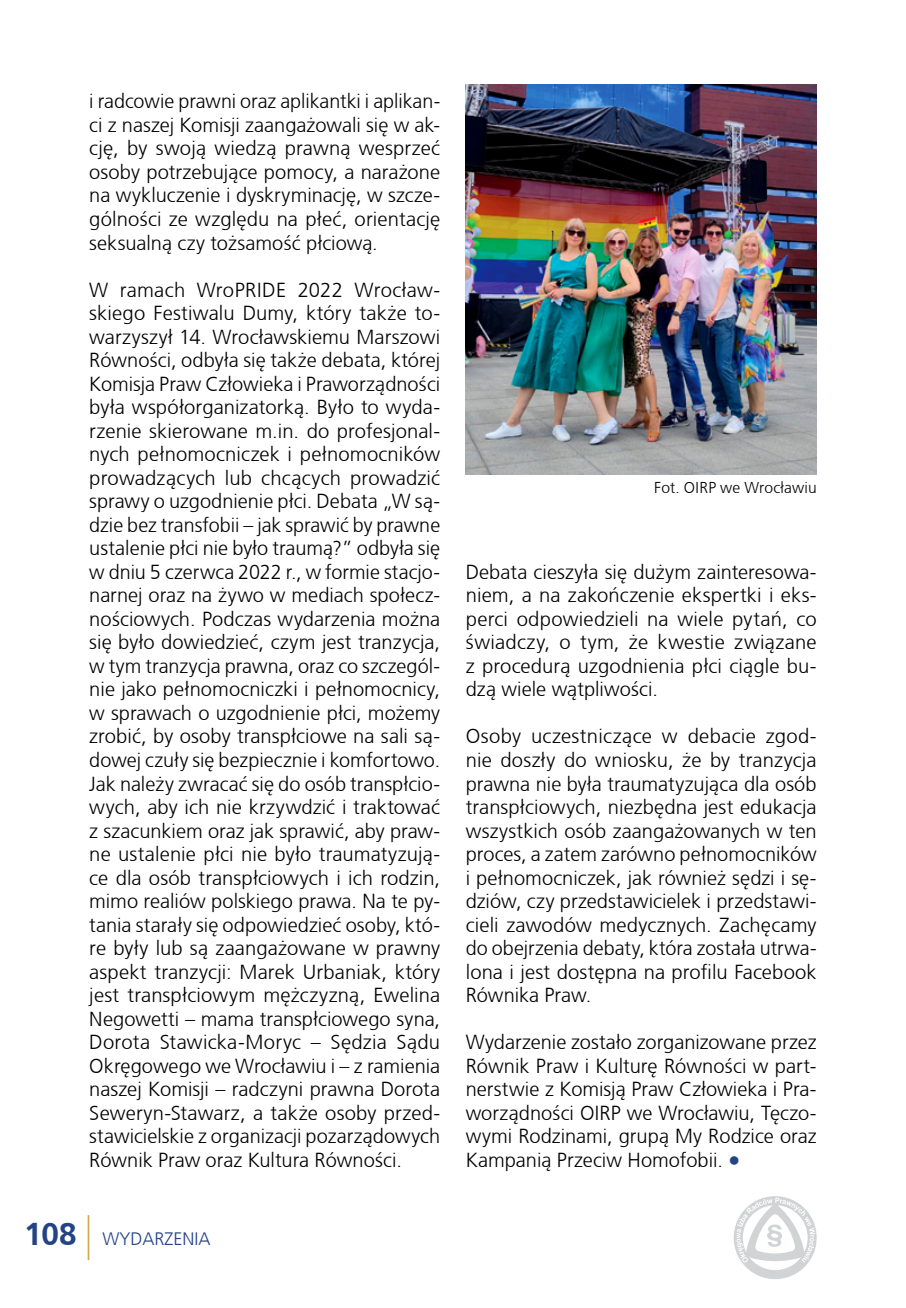
<style>
.page{position:relative;width:906px;height:1308px;background:#fff}
.page>*{position:absolute;margin:0;border:0;box-sizing:border-box;transform-origin:0 0}
.t1{font:700 31.5px "Frutiger CE";color:#244386}
.t2{font:300 20.25px/23.6px "Frutiger CE";color:#000;text-align:justify}
.t3{font:300 18px "Frutiger CE";color:#244386}
.t4{font:300 15.75px "Frutiger CE";letter-spacing:.015em;color:#000}
.s1{font-weight:300;font-size:45px;color:#d2a444}
.s2{font-size:24.75px;color:#244386}
</style>
<div class="page">
<svg style="left:733px;top:1196px;width:83px;height:83px"></svg>
<img style="left:466px;top:85px;width:350px;height:389px">
<p class="t2" style="left:89px;top:89px;width:352px">i radcowie prawni oraz aplikantki i aplikan&shy;ci z naszej Komisji zaangażowali się w ak&shy;cję, by swoją wiedzą prawną wesprzeć osoby potrzebujące pomocy, a narażone na wykluczenie i dyskryminację, w szcze&shy;gólności ze względu na płeć, orientację seksualną czy tożsamość płciową.</p>
<p class="t2" style="left:89px;top:277px;width:352px">W ramach WroPRIDE 2022 Wrocław&shy;skiego Festiwalu Dumy, który także to&shy;warzyszył 14. Wrocławskiemu Marszowi Równości, odbyła się także debata, której Komisja Praw Człowieka i Praworządności była współorganizatorką. Było to wyda&shy;rzenie skierowane m.in. do profesjonal&shy;nych pełnomocniczek i pełnomocników prowadzących lub chcących prowadzić sprawy o uzgodnienie płci. Debata „W są&shy;dzie bez transfobii – jak sprawić by prawne ustalenie płci nie było traumą?” odbyła się w dniu 5 czerwca 2022 r., w formie stacjo&shy;narnej oraz na żywo w mediach społecz&shy;nościowych. Podczas wydarzenia można się było dowiedzieć, czym jest tranzycja, w tym tranzycja prawna, oraz co szczegól&shy;nie jako pełnomocniczki i pełnomocnicy, w sprawach o uzgodnienie płci, możemy zrobić, by osoby transpłciowe na sali są&shy;dowej czuły się bezpiecznie i komfortowo.<br>Jak należy zwracać się do osób transpłcio&shy;wych, aby ich nie krzywdzić i traktować z szacunkiem oraz jak sprawić, aby praw&shy;ne ustalenie płci nie było traumatyzują&shy;ce dla osób transpłciowych i ich rodzin, mimo realiów polskiego prawa. Na te py&shy;tania starały się odpowiedzieć osoby, któ&shy;re były lub są zaangażowane w prawny aspekt tranzycji: Marek Urbaniak, który jest transpłciowym mężczyzną, Ewelina Negowetti – mama transpłciowego syna, Dorota Stawicka-Moryc – Sędzia Sądu Okręgowego we Wrocławiu i – z ramienia naszej Komisji – radczyni prawna Dorota Seweryn-Stawarz, a także osoby przed&shy;stawicielskie z organizacji pozarządowych Równik Praw oraz Kultura Równości.</p>
<h1 class="t1" style="left:24px;top:1215px;width:69px">108 <span class="s1">|</span></h1>
<p class="t3" style="left:102px;top:1228px;width:110px">WYDARZENIA</p>
<p class="t4" style="left:654px;top:478px;width:164px">Fot. OIRP we Wrocławiu</p>
<p class="t2" style="left:466px;top:560px;width:352px">Debata cieszyła się dużym zainteresowa&shy;niem, a na zakończenie ekspertki i eks&shy;perci odpowiedzieli na wiele pytań, co świadczy, o tym, że kwestie związane z procedurą uzgodnienia płci ciągle bu&shy;dzą wiele wątpliwości.</p>
<p class="t2" style="left:466px;top:724px;width:352px">Osoby uczestniczące w debacie zgod&shy;nie doszły do wniosku, że by tranzycja prawna nie była traumatyzująca dla osób transpłciowych, niezbędna jest edukacja wszystkich osób zaangażowanych w ten proces, a zatem zarówno pełnomocników i pełnomocniczek, jak również sędzi i sę&shy;dziów, czy przedstawicielek i przedstawi&shy;cieli zawodów medycznych. Zachęcamy do obejrzenia debaty, która została utrwa&shy;lona i jest dostępna na profilu Facebook Równika Praw.</p>
<p class="t2" style="left:466px;top:1030px;width:352px">Wydarzenie zostało zorganizowane przez Równik Praw i Kulturę Równości w part&shy;nerstwie z Komisją Praw Człowieka i Pra&shy;worządności OIRP we Wrocławiu, Tęczo&shy;wymi Rodzinami, grupą My Rodzice oraz Kampanią Przeciw Homofobii. <span class="s2">•</span></p>
</div>
